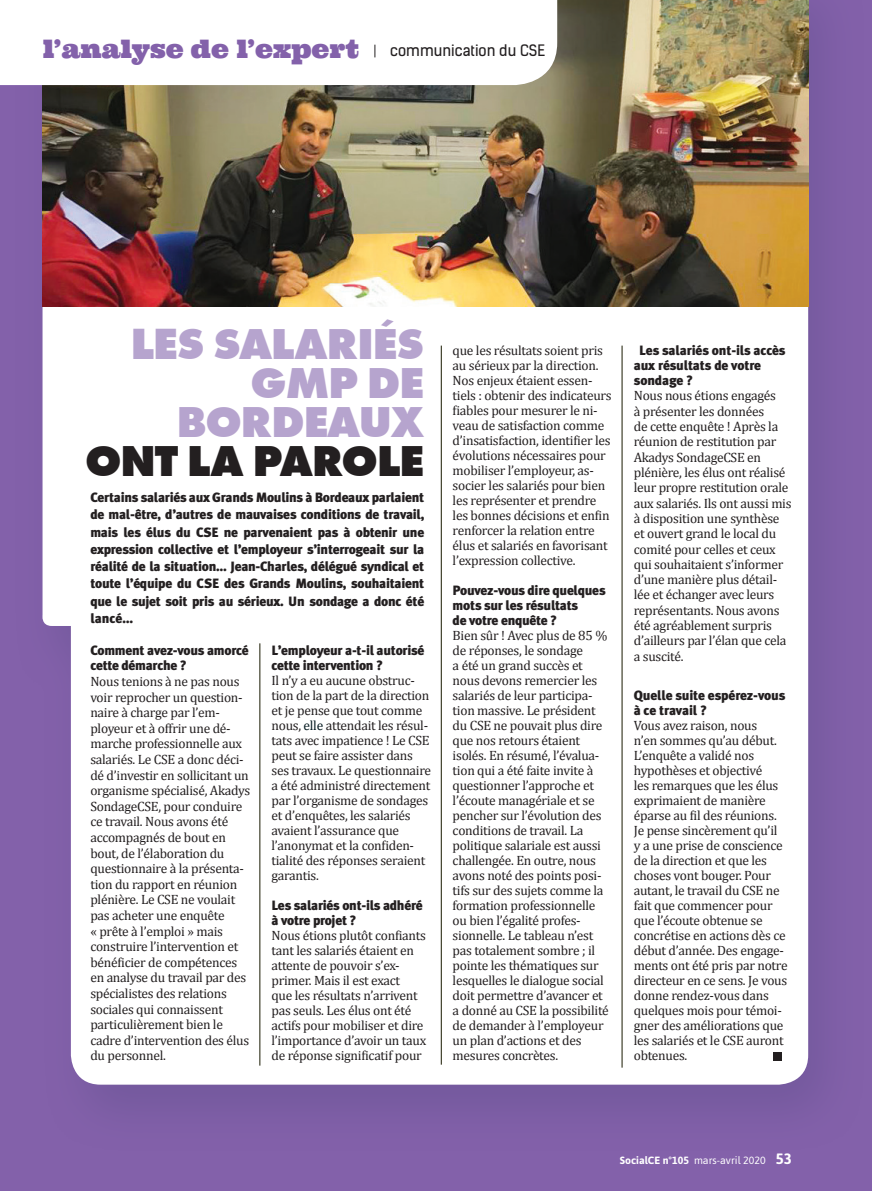
<style>
.page{position:relative;width:872px;height:1191px;background:#8361aa}
.page>*{position:absolute;margin:0;border:0;box-sizing:border-box;transform-origin:0 0}
.t1{font:700 44.55px/39px "Futura T Extra";letter-spacing:-.03em;color:#b6a4ce;text-align:right}
.t2{font:25.5px "Ultra";letter-spacing:-.01em;color:#8361aa}
.t3{font:15px "Kelson Sans Regular RU";color:#231f20}
.t4{font:13.5px/15px "Cambria";letter-spacing:-.02em;color:#231f20}
.t5{font:900 13.5px/15px "Meta Plus";letter-spacing:-.02em;color:#231f20}
.t6{font:10.5px "Asap";color:#fff}
.s1{font-size:45px}
.s2{color:#231f20}
.s3{color:#061b21}
.s4{font-weight:700}
.s5{font-weight:700;font-size:15px}
</style>
<div class="page">
<div style="left:42px;top:306px;width:766px;height:778px;background:#fff"></div>
<div style="left:773px;top:1052px;width:9px;height:8px;background:#231f20"></div>
<div style="left:68px;top:115px;width:357px;height:319px;background:#fff"></div>
<hr style="left:259px;top:643px;width:1px;height:422px;background:#191a00">
<hr style="left:441px;top:345px;width:1px;height:719px;background:#191a00">
<hr style="left:621px;top:345px;width:1px;height:722px;background:#191a00">
<img style="left:42px;top:0;width:766px;height:306px">
<div style="left:0;top:0;width:557px;height:85px;background:#fff"></div>
<svg style="left:375px;top:45px;width:1px;height:12px"></svg>
<p class="t2" style="left:43px;top:32px;width:318px">l’analyse de l’expert</p>
<p class="t3" style="left:390px;top:41px;width:156px">communication du CSE</p>
<p class="t1" style="left:130px;top:324px;width:295px"><span class="s1">LES</span> SALARIÉS</p>
<p class="t1" style="left:85px;top:363px;width:341px">GMP DE<br>BORDEAUX<br><span class="s2">ONT LA PAROLE</span></p>
<p class="t5" style="left:90px;top:489px;width:335px;line-height:17.2px;text-align:justify">Certains salariés aux Grands Moulins à Bordeaux parlaient de mal-être, d’autres de mauvaises conditions de travail, mais les élus du CSE ne parvenaient pas à obtenir une expression collective et l’employeur s’interrogeait sur la réalité de la situation… Jean-Charles, délégué syndical et toute l’équipe du CSE des Grands Moulins, souhaitaient que le sujet soit pris au sérieux. Un sondage a donc été lancé…</p>
<p class="t5" style="left:90px;top:642px;width:160px;line-height:15.6px">Comment avez-vous amorcé cette démarche ?</p>
<p class="t4" style="left:90px;top:673px;width:161px;line-height:15.6px">Nous tenions à ne pas nous voir reprocher un question&shy;naire à charge par l’em&shy;ployeur et à offrir une dé&shy;marche professionnelle aux salariés. Le CSE a donc déci&shy;dé d’investir en sollicitant un organisme spécialisé, Akadys<br>SondageCSE, pour conduire ce travail. Nous avons été accompagnés de bout en bout, de l’élaboration du questionnaire à la présenta&shy;tion du rapport en réunion plénière. Le CSE ne voulait pas acheter une enquête<br>« prête à l’emploi » mais construire l’intervention et bénéficier de compétences en analyse du travail par des spécialistes des relations sociales qui connaissent particulièrement bien le cadre d’intervention des élus du personnel.</p>
<p class="t5" style="left:271px;top:643px;width:154px">L’employeur a-t-il autorisé cette intervention ?</p>
<p class="t4" style="left:271px;top:673px;width:161px">Il n’y a eu aucune obstruc&shy;tion de la part de la direction et je pense que tout comme nous, <span class="s3">elle</span> attendait les résul&shy;tats avec impatience ! Le CSE peut se faire assister dans ses travaux. Le questionnaire a été administré directement par l’organisme de sondages et d’enquêtes, les salariés avaient l’assurance que l’anonymat et la confiden&shy;tialité des réponses seraient garantis.</p>
<p class="t5" style="left:271px;top:898px;width:153px">Les salariés ont-ils adhéré à votre projet ?</p>
<p class="t4" style="left:271px;top:928px;width:156px">Nous étions plutôt confiants tant les salariés étaient en attente de pouvoir s’ex&shy;primer. Mais il est exact<br>que les résultats n’arrivent pas seuls. Les élus ont été actifs pour mobiliser et dire l’importance d’avoir un taux de réponse significatif pour</p>
<p class="t4" style="left:452px;top:343px;width:161px">que les résultats soient pris au sérieux par la direction.<br>Nos enjeux étaient essen&shy;tiels : obtenir des indicateurs fiables pour mesurer le ni&shy;veau de satisfaction comme d’insatisfaction, identifier les évolutions nécessaires pour mobiliser l’employeur, as&shy;socier les salariés pour bien les représenter et prendre les bonnes décisions et enfin renforcer la relation entre élus et salariés en favorisant l’expression collective.</p>
<p class="t5" style="left:452px;top:583px;width:155px">Pouvez-vous dire quelques mots sur les résultats<br>de votre enquête ?</p>
<p class="t4" style="left:452px;top:628px;width:158px">Bien sûr ! Avec plus de 85 % de réponses, le sondage<br>a été un grand succès et nous devons remercier les salariés de leur participa&shy;tion massive. Le président du CSE ne pouvait plus dire que nos retours étaient isolés. En résumé, l’évalua&shy;tion qui a été faite invite à questionner l’approche et l’écoute managériale et se pencher sur l’évolution des conditions de travail. La politique salariale est aussi challengée. En outre, nous avons noté des points posi&shy;tifs sur des sujets comme la formation professionnelle ou bien l’égalité profes&shy;sionnelle. Le tableau n’est pas totalement sombre ; il pointe les thématiques sur lesquelles le dialogue social doit permettre d’avancer et a donné au CSE la possibilité de demander à l’employeur un plan d’actions et des mesures concrètes.</p>
<p class="t5" style="left:634px;top:343px;width:153px;text-indent:5px">Les salariés ont-ils accès aux résultats de votre sondage ?</p>
<p class="t4" style="left:634px;top:388px;width:159px">Nous nous étions engagés<br>à présenter les données<br>de cette enquête ! Après la réunion de restitution par<br>Akadys SondageCSE en plénière, les élus ont réalisé leur propre restitution orale aux salariés. Ils ont aussi mis à disposition une synthèse et ouvert grand le local du comité pour celles et ceux qui souhaitaient s’informer d’une manière plus détail&shy;lée et échanger avec leurs représentants. Nous avons été agréablement surpris d’ailleurs par l’élan que cela a suscité.</p>
<p class="t5" style="left:634px;top:688px;width:153px">Quelle suite espérez-vous à ce travail ?</p>
<p class="t4" style="left:634px;top:718px;width:155px">Vous avez raison, nous<br>n’en sommes qu’au début.<br>L’enquête a validé nos hypothèses et objectivé<br>les remarques que les élus exprimaient de manière éparse au fil des réunions.<br>Je pense sincèrement qu’il y a une prise de conscience de la direction et que les choses vont bouger. Pour autant, le travail du CSE ne fait que commencer pour que l’écoute obtenue se concrétise en actions dès ce début d’année. Des engage&shy;ments ont été pris par notre directeur en ce sens. Je vous donne rendez-vous dans quelques mois pour témoi&shy;gner des améliorations que les salariés et le CSE auront obtenues.</p>
<p class="t6" style="left:620px;top:1153px;width:173px"><span class="s4">SocialCE n°105</span> mars-avril 2020 <span class="s5">53</span></p>
</div>
